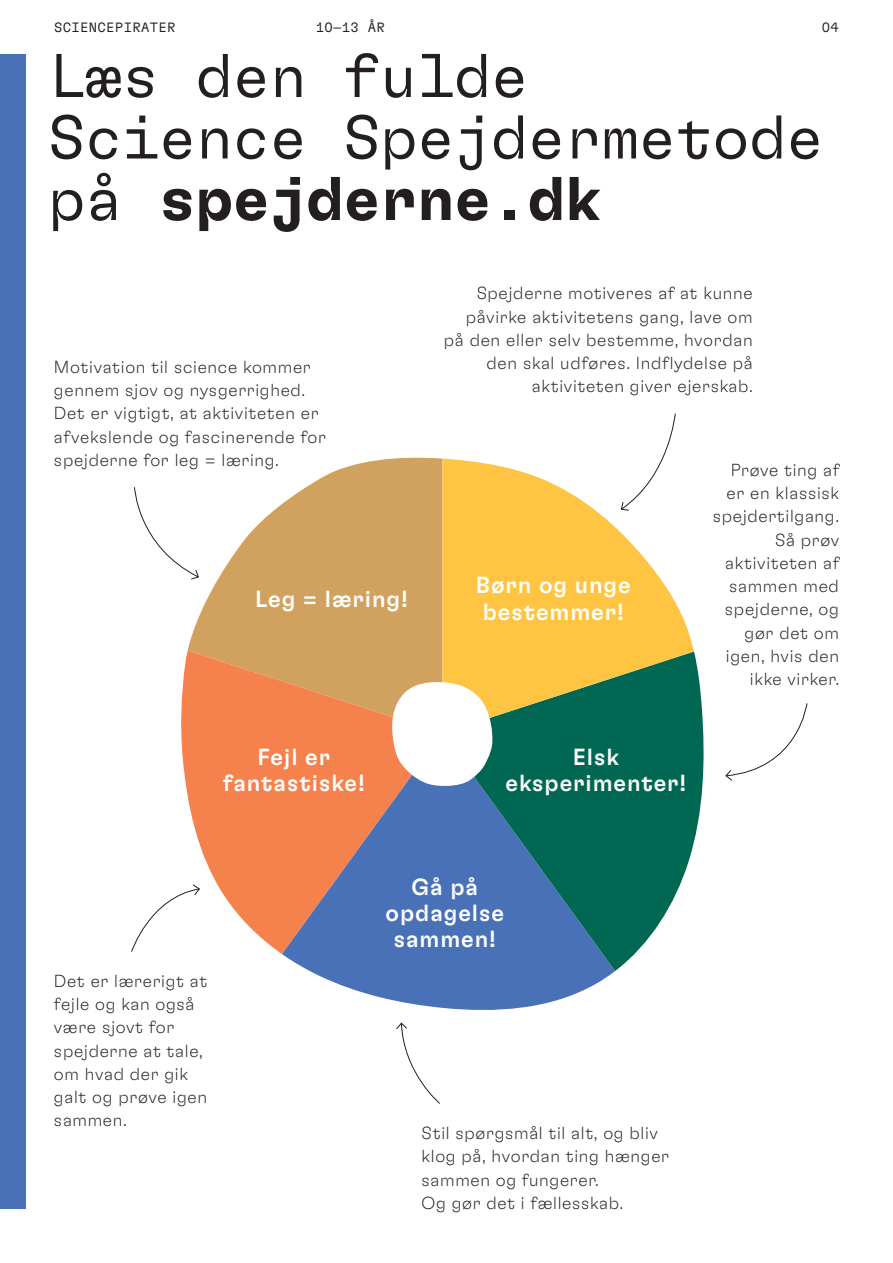
<style>
.page{position:relative;width:893px;height:1263px;background:#fff}
.page>*{position:absolute;margin:0;border:0;box-sizing:border-box;transform-origin:0 0}
.t1{font:300 61.5px/61.5px "GT Flexa Mono";letter-spacing:-.02em;color:#231f20}
.t2{font:500 23.25px/26.4px "GT Flexa";letter-spacing:.04em;color:#fff;text-align:center}
.t3{font:100 17.4px/23.2px "GT Flexa";letter-spacing:.04em;color:#231f20}
.t4{font:300 13.5px "GT Flexa Mono";letter-spacing:.025em;color:#231f20}
.s1{font-weight:700}
</style>
<div class="page">
<div style="left:0;top:54px;width:25px;height:1155px;background:#4871b8"></div>
<svg style="left:188px;top:457px;width:254px;height:193px;fill:#d1a25f"></svg>
<svg style="left:181px;top:650px;width:261px;height:304px;background:#ee9866"></svg>
<svg style="left:282px;top:733px;width:333px;height:277px;background:#93849c"></svg>
<svg style="left:442px;top:651px;width:262px;height:320px;background:#2e7883"></svg>
<svg style="left:442px;top:459px;width:252px;height:274px;fill:#fec442"></svg>
<svg style="left:391px;top:682px;width:101px;height:104px"></svg>
<svg style="left:131px;top:883px;width:70px;height:70px"></svg>
<svg style="left:396px;top:1022px;width:44px;height:82px"></svg>
<svg style="left:134px;top:486px;width:66px;height:94px"></svg>
<svg style="left:620px;top:413px;width:56px;height:98px"></svg>
<svg style="left:725px;top:703px;width:83px;height:78px"></svg>
<p class="t4" style="left:54px;top:20px;width:123px">SCIENCEPIRATER</p>
<p class="t4" style="left:316px;top:20px;width:71px">10—13 ÅR</p>
<p class="t4" style="left:822px;top:20px;width:19px">04</p>
<h1 class="t1" style="left:48px;top:43px;width:778px">Læs den fulde<br>Science Spejdermetode på <span class="s1">spejderne.dk</span></h1>
<p class="t3" style="left:54px;top:355px;width:273px">Motivation til science kommer gennem sjov og nysgerrighed.<br>Det er vigtigt, at aktiviteten er afvekslende og fascinerende for spejderne for leg = læring.</p>
<h2 class="t2" style="left:255px;top:584px;width:154px">Leg = læring!</h2>
<h2 class="t2" style="left:223px;top:743px;width:143px">Fejl er fantastiske!</h2>
<p class="t3" style="left:444px;top:281px;width:310px;text-align:right">Spejderne motiveres af at kunne påvirke aktivitetens gang, lave om på den eller selv bestemme, hvordan den skal udføres. Indflydelse på aktiviteten giver ejerskab.</p>
<h2 class="t2" style="left:476px;top:571px;width:156px;text-align:left">Børn og unge bestemmer!</h2>
<h2 class="t2" style="left:505px;top:743px;width:182px">Elsk eksperimenter!</h2>
<p class="t3" style="left:713px;top:458px;width:128px;text-align:right">Prøve ting af er en klassisk spejdertilgang.<br>Så prøv aktiviteten af sammen med spejderne, og gør det om igen, hvis den ikke virker.</p>
<p class="t3" style="left:54px;top:969px;width:155px">Det er lærerigt at fejle og kan også være sjovt for spejderne at tale, om hvad der gik galt og prøve igen sammen.</p>
<h2 class="t2" style="left:386px;top:872px;width:120px">Gå på opdagelse sammen!</h2>
<p class="t3" style="left:422px;top:1121px;width:249px">Stil spørgsmål til alt, og bliv klog på, hvordan ting hænger sammen og fungerer.<br>Og gør det i fællesskab.</p>
</div>
